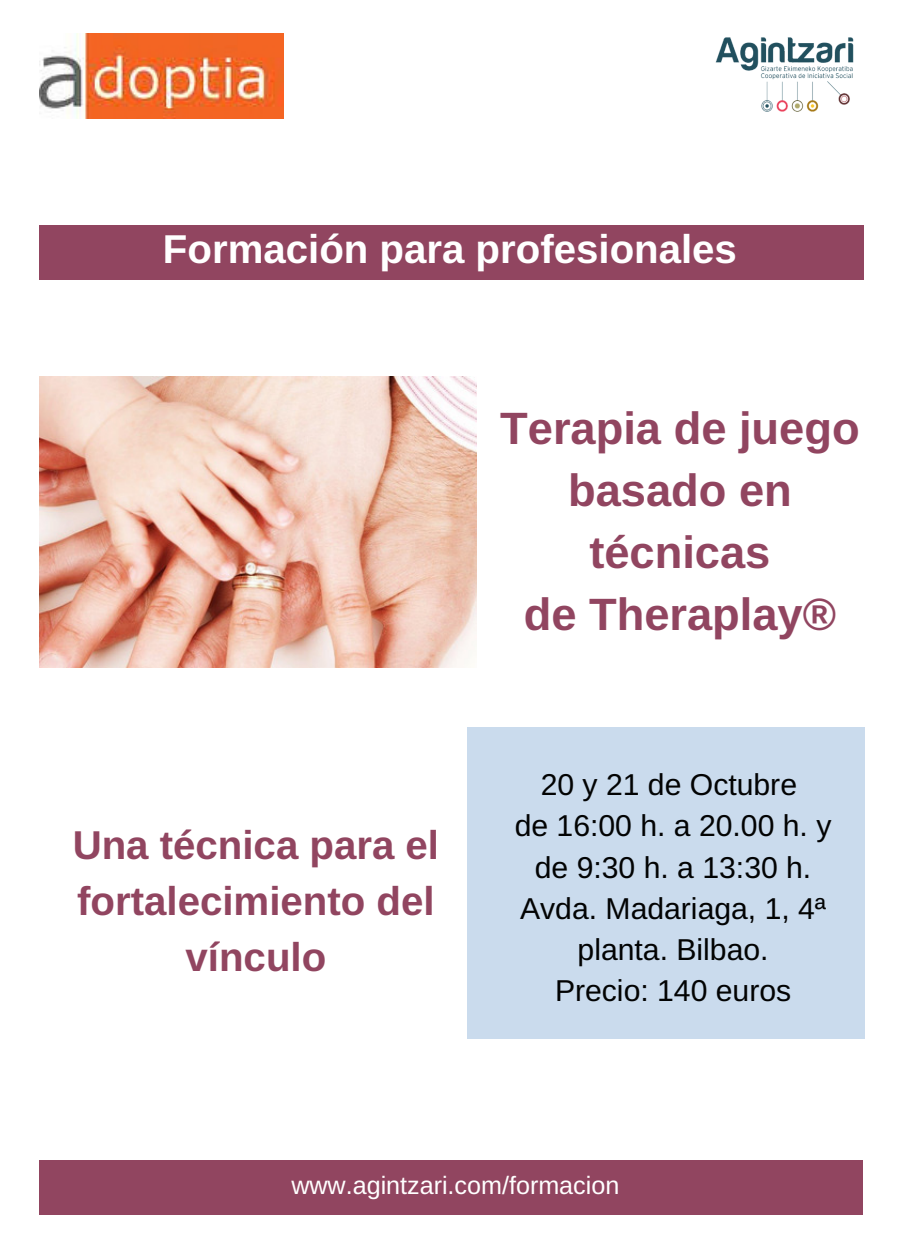
<style>
.page{position:relative;width:900px;height:1260px;background:#fff}
.page>*{position:absolute;margin:0;border:0;box-sizing:border-box;transform-origin:0 0}
.t1{font:700 45.25px/62px "Arimo";color:#914560;text-align:center}
.t2{font:700 40.25px/56.2px "Arimo";color:#914560;text-align:center}
.t3{font:700 40.25px "Arimo";color:#fff}
.t4{font:30.25px/41.2px "Arimo";color:#020303;text-align:center}
.t5{font:25.25px "Arimo";color:#fff}
</style>
<div class="page">
<div style="left:39px;top:225px;width:825px;height:54px;background:#914560"></div>
<img style="left:715px;top:37px;width:139px;height:75px">
<div style="left:467px;top:728px;width:397px;height:311px;background:#cadbed"></div>
<div style="left:39px;top:1161px;width:823px;height:54px;background:#914560"></div>
<img style="left:39px;top:377px;width:437px;height:291px">
<img style="left:39px;top:34px;width:244px;height:84px">
<h2 class="t3" style="left:163px;top:226px;width:576px">Formación para profesionales</h2>
<h2 class="t2" style="left:73px;top:817px;width:368px">Una técnica para el fortalecimiento del vínculo</h2>
<h1 class="t1" style="left:500px;top:398px;width:361px">Terapia de juego basado en técnicas<br>de Theraplay®</h1>
<p class="t4" style="left:515px;top:764px;width:318px">20 y 21 de Octubre<br>de 16:00 h. a 20.00 h. y de 9:30 h. a 13:30 h.<br>Avda. Madariaga, 1, 4ª planta. Bilbao.<br>Precio: 140 euros</p>
<p class="t5" style="left:291px;top:1172px;width:329px">www.agintzari.com/formacion</p>
</div>
